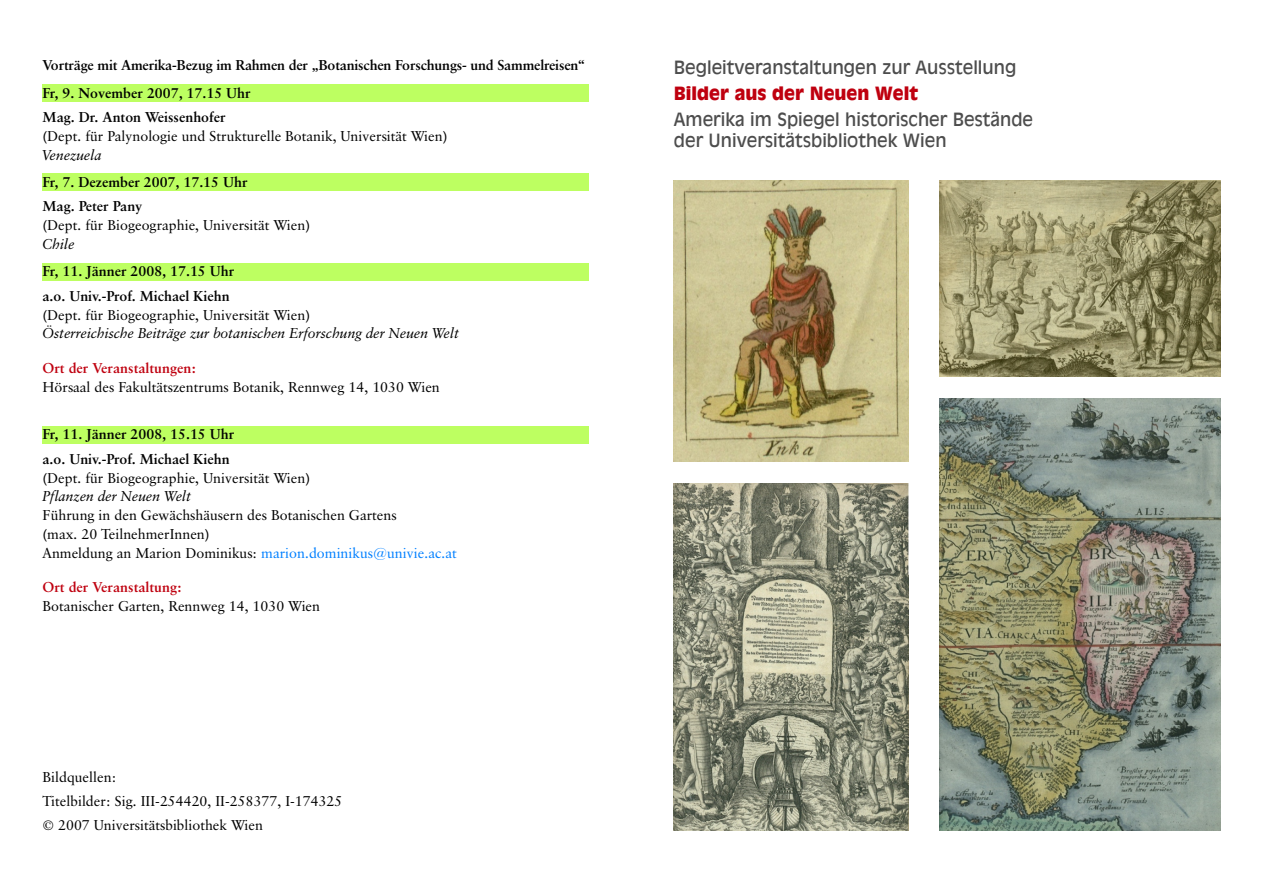
<style>
.page{position:relative;width:1263px;height:894px;background:#fff}
.page>*{position:absolute;margin:0;border:0;box-sizing:border-box;transform-origin:0 0}
.t1{font:18px/21.6px "Incised 901 BT";color:#4d4d4d}
.t2{font:700 18px "Incised 901 BT";color:#bf000f}
.t3{font:14.25px/18.8px "Class Garmnd BT";color:#000}
.t4{font:700 14.25px/27.6px "Class Garmnd BT";color:#000}
.t5{font:italic 14.25px "Class Garmnd BT";color:#000}
.t6{font:700 14.25px "Class Garmnd BT";color:#bf000f}
.s1{color:#0080ff}
</style>
<div class="page">
<div style="left:43px;top:84px;width:546px;height:17px;background:#bdff61"></div>
<div style="left:43px;top:174px;width:546px;height:17px;background:#bdff61"></div>
<div style="left:43px;top:263px;width:546px;height:17px;background:#bdff61"></div>
<div style="left:43px;top:427px;width:546px;height:17px;background:#bdff61"></div>
<img style="left:940px;top:398px;width:280px;height:432px">
<img style="left:940px;top:180px;width:280px;height:197px">
<img style="left:674px;top:484px;width:234px;height:346px">
<img style="left:674px;top:181px;width:234px;height:280px">
<p class="t4" style="left:43px;top:53px;width:544px">Vorträge mit Amerika-Bezug im Rahmen der „Botanischen Forschungs- und Sammelreisen“<br>Fr, 9. November 2007, 17.15 Uhr</p>
<p class="t4" style="left:43px;top:104px;width:185px">Mag. Dr. Anton Weissenhofer</p>
<p class="t3" style="left:43px;top:128px;width:406px">(Dept. für Palynologie und Strukturelle Botanik, Universität Wien)</p>
<p class="t5" style="left:43px;top:149px;width:61px">Venezuela</p>
<p class="t4" style="left:43px;top:170px;width:207px">Fr, 7. Dezember 2007, 17.15 Uhr</p>
<p class="t4" style="left:43px;top:194px;width:101px">Mag. Peter Pany</p>
<p class="t3" style="left:43px;top:217px;width:269px">(Dept. für Biogeographie, Universität Wien)</p>
<p class="t5" style="left:43px;top:238px;width:34px">Chile</p>
<p class="t4" style="left:43px;top:259px;width:193px">Fr, 11. Jänner 2008, 17.15 Uhr</p>
<p class="t4" style="left:43px;top:283px;width:189px">a.o. Univ.-Prof. Michael Kiehn</p>
<p class="t3" style="left:43px;top:306px;width:269px">(Dept. für Biogeographie, Universität Wien)</p>
<p class="t5" style="left:43px;top:328px;width:418px">Österreichische Beiträge zur botanischen Erforschung der Neuen Welt</p>
<p class="t6" style="left:43px;top:362px;width:155px">Ort der Veranstaltungen:</p>
<p class="t3" style="left:43px;top:378px;width:399px">Hörsaal des Fakultätszentrums Botanik, Rennweg 14, 1030 Wien</p>
<p class="t4" style="left:43px;top:424px;width:193px;line-height:24.2px">Fr, 11. Jänner 2008, 15.15 Uhr a.o. Univ.-Prof. Michael Kiehn</p>
<p class="t3" style="left:43px;top:469px;width:269px">(Dept. für Biogeographie, Universität Wien)</p>
<p class="t5" style="left:43px;top:491px;width:150px">Pflanzen der Neuen Welt</p>
<p class="t3" style="left:43px;top:507px;width:416px">Führung in den Gewächshäusern des Botanischen Gartens<br>(max. 20 TeilnehmerInnen)<br>Anmeldung an Marion Dominikus: <span class="s1">marion.dominikus@univie.ac.at</span></p>
<p class="t6" style="left:43px;top:581px;width:141px">Ort der Veranstaltung:</p>
<p class="t3" style="left:43px;top:598px;width:279px">Botanischer Garten, Rennweg 14, 1030 Wien</p>
<p class="t3" style="left:43px;top:767px;width:301px;line-height:24px">Bildquellen:<br>Titelbilder: Sig. III-254420, II-258377, I-174325 © 2007 Universitätsbibliothek Wien</p>
<p class="t1" style="left:674px;top:58px;width:344px">Begleitveranstaltungen zur Ausstellung</p>
<p class="t1" style="left:674px;top:110px;width:361px">Amerika im Spiegel historischer Bestände der Universitätsbibliothek Wien</p>
<p class="t2" style="left:674px;top:86px;width:246px">Bilder aus der Neuen Welt</p>
</div>
